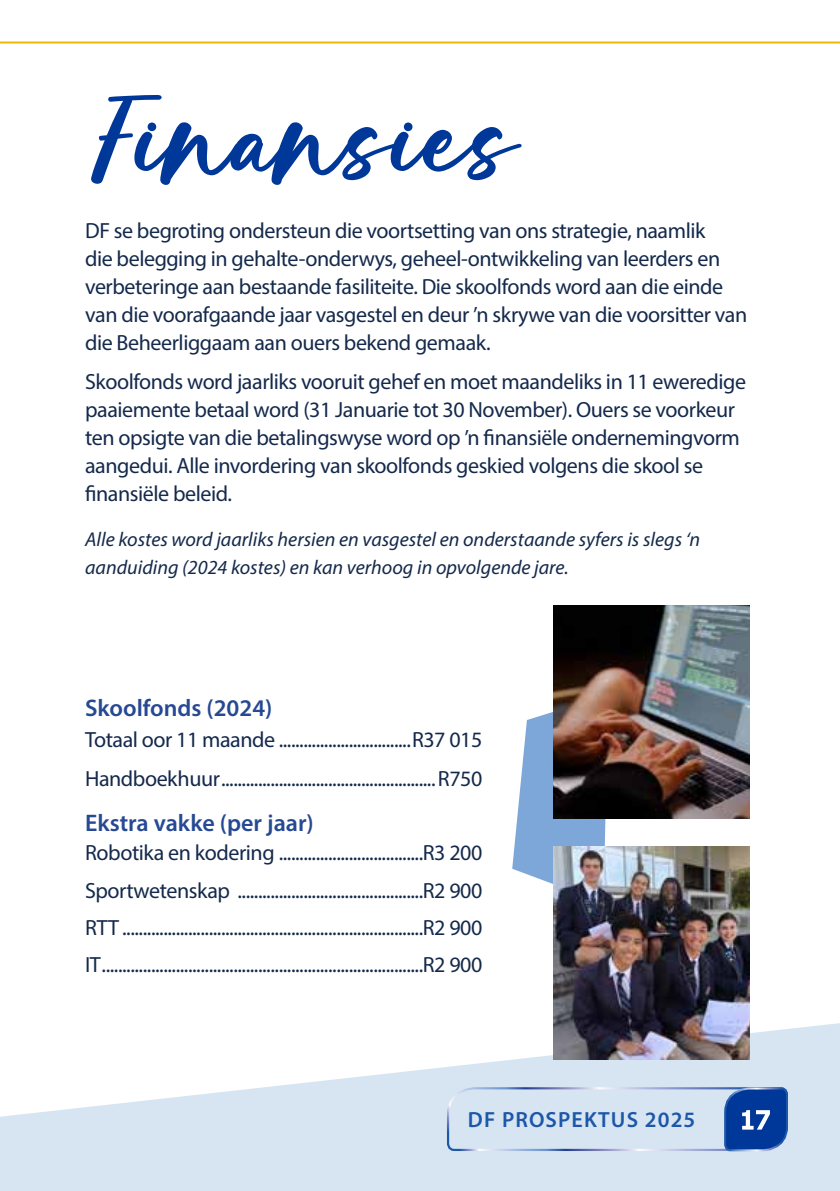
<style>
.page{position:relative;width:840px;height:1191px;background:#fff}
.page>*{position:absolute;margin:0;border:0;box-sizing:border-box;transform-origin:0 0}
.t1{font:120px "Natural";letter-spacing:.025em;color:#003899}
.t2{font:600 24px "Myriad Pro";color:#264993}
.t3{font:24px "MS Reference Sans Serif";color:#fff}
.t4{font:22px/28px "Myriad Pro";letter-spacing:-.02em;color:#14294b}
.t5{font:600 22px "Myriad Pro";letter-spacing:.05em;color:#1d57a8}
.t6{font:italic 20px/28px "Myriad Pro";color:#14294b}
</style>
<div class="page">
<svg style="left:0;top:1006px;width:839px;height:185px;fill:#d7e5f3"></svg>
<svg style="left:445px;top:1086px;width:343px;height:66px;background:#b2c7e3"></svg>
<hr style="left:0;top:42px;width:839px;height:2px;background:#e8b909">
<svg style="left:512px;top:712px;width:96px;height:172px"></svg>
<img style="left:553px;top:605px;width:195px;height:213px">
<img style="left:553px;top:846px;width:195px;height:213px">
<h1 class="t1" style="left:85px;top:85px;width:433px">Finansies</h1>
<p class="t4" style="left:85px;top:216px;width:663px">DF se begroting ondersteun die voortsetting van ons strategie, naamlik<br>die belegging in gehalte-onderwys, geheel-ontwikkeling van leerders en verbeteringe aan bestaande fasiliteite. Die skoolfonds word aan die einde van die voorafgaande jaar vasgestel en deur ’n skrywe van die voorsitter van die Beheerliggaam aan ouers bekend gemaak.</p>
<p class="t4" style="left:85px;top:367px;width:662px">Skoolfonds word jaarliks vooruit gehef en moet maandeliks in 11 eweredige paaiemente betaal word (31 Januarie tot 30 November). Ouers se voorkeur ten opsigte van die betalingswyse word op ’n finansiële ondernemingvorm aangedui. Alle invordering van skoolfonds geskied volgens die skool se finansiële beleid.</p>
<p class="t6" style="left:85px;top:525px;width:616px">Alle kostes word jaarliks hersien en vasgestel en onderstaande syfers is slegs ‘n aanduiding (2024 kostes) en kan verhoog in opvolgende jare.</p>
<p class="t2" style="left:85px;top:693px;width:189px">Skoolfonds (2024)</p>
<p class="t4" style="left:85px;top:719px;width:398px;line-height:39.4px">Totaal oor 11 maande ................................R37 015<br>Handboekhuur....................................................R750</p>
<p class="t2" style="left:85px;top:808px;width:230px">Ekstra vakke (per jaar)</p>
<p class="t4" style="left:85px;top:834px;width:398px;line-height:37.4px;text-align:justify">Robotika en kodering ...................................R3 200<br>Sportwetenskap .............................................R2 900<br>RTT .........................................................................R2 900<br>IT..............................................................................R2 900</p>
<p class="t5" style="left:467px;top:1106px;width:229px">DF PROSPEKTUS 2025</p>
<p class="t3" style="left:739px;top:1104px;width:32px">17</p>
</div>
